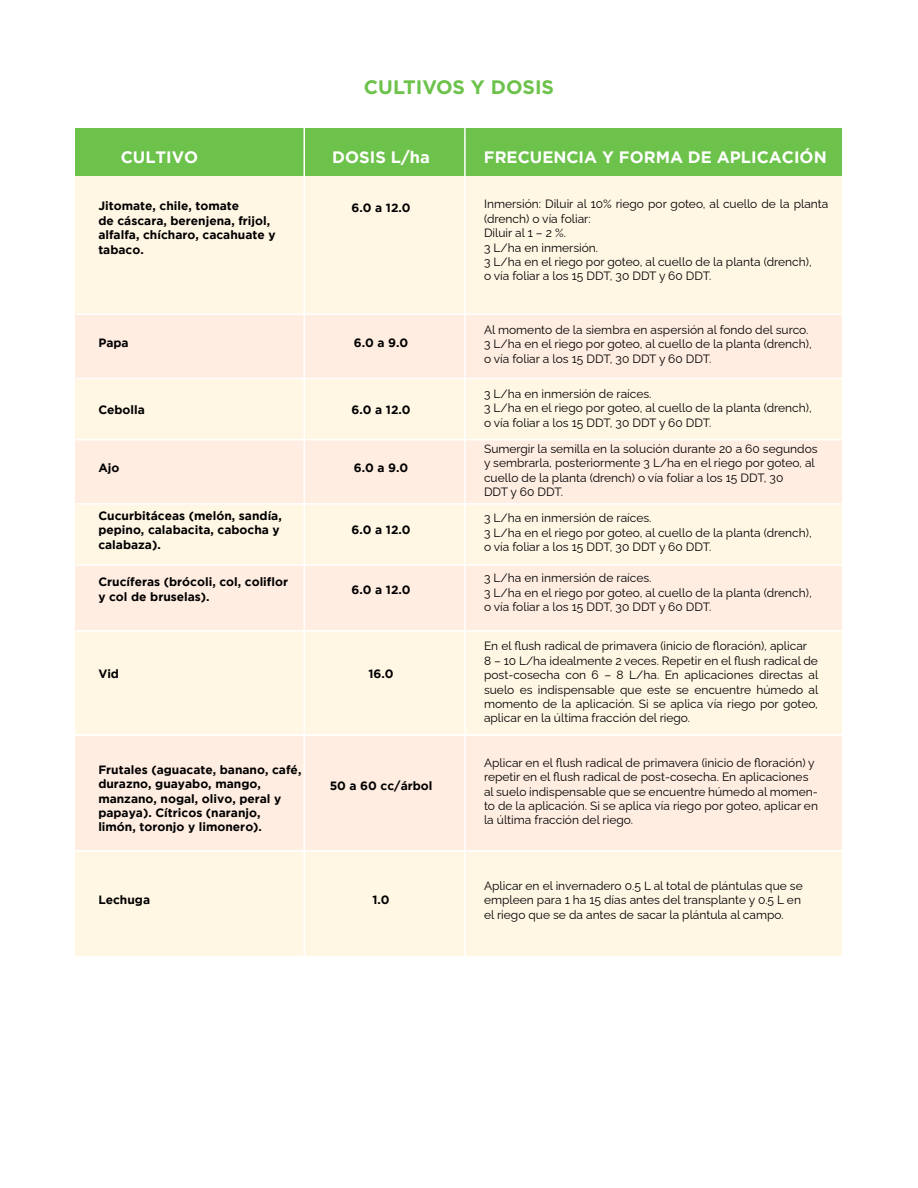
<style>
.page{position:relative;width:918px;height:1188px;background:#fff}
.page>*{position:absolute;margin:0;border:0;box-sizing:border-box;transform-origin:0 0}
.t1{font:700 19.5px "Gotham";color:#6cc24a}
.t2{font:700 16.5px "Gotham";color:#fff}
.t3{font:100 12px/14.4px "Raleway";color:#000}
.t4{font:700 12px/14.4px "Gotham";color:#000}
</style>
<div class="page">
<div style="left:76px;top:176px;width:766px;height:138px;background:#fff6e4"></div>
<div style="left:76px;top:378px;width:766px;height:62px;background:#fff6e4"></div>
<div style="left:76px;top:504px;width:766px;height:61px;background:#fff6e4"></div>
<div style="left:76px;top:631px;width:766px;height:104px;background:#fff6e4"></div>
<div style="left:76px;top:852px;width:766px;height:104px;background:#fff6e4"></div>
<div style="left:76px;top:314px;width:766px;height:64px;background:#ffede1"></div>
<div style="left:76px;top:440px;width:766px;height:64px;background:#ffede1"></div>
<div style="left:76px;top:565px;width:766px;height:64px;background:#ffede1"></div>
<div style="left:76px;top:737px;width:766px;height:113px;background:#ffede1"></div>
<div style="left:76px;top:128px;width:766px;height:48px;background:#6cc24a"></div>
<hr style="left:303px;top:128px;width:2px;height:950px;background:#fff">
<hr style="left:464px;top:128px;width:2px;height:950px;background:#fff">
<hr style="left:76px;top:314px;width:766px;height:1px;background:#fff">
<hr style="left:76px;top:378px;width:766px;height:1px;background:#fff">
<hr style="left:76px;top:439px;width:766px;height:1px;background:#fff">
<hr style="left:76px;top:503px;width:766px;height:2px;background:#fff">
<hr style="left:76px;top:564px;width:766px;height:2px;background:#fff">
<hr style="left:76px;top:630px;width:766px;height:2px;background:#fff">
<hr style="left:76px;top:734px;width:766px;height:2px;background:#fff">
<h1 class="t1" style="left:364px;top:76px;width:192px">CULTIVOS Y DOSIS</h1>
<h2 class="t2" style="left:121px;top:148px;width:79px">CULTIVO</h2>
<h2 class="t2" style="left:332px;top:148px;width:99px">DOSIS L/ha</h2>
<h2 class="t2" style="left:484px;top:148px;width:344px">FRECUENCIA Y FORMA DE APLICACIÓN</h2>
<p class="t4" style="left:98px;top:199px;width:179px">Jitomate, chile, tomate<br>de cáscara, berenjena, frijol, alfalfa, chícharo, cacahuate y tabaco.</p>
<p class="t3" style="left:484px;top:196px;width:346px">Inmersión: Diluir al 10% riego por goteo, al cuello de la planta (drench) o vía foliar:<br>Diluir al 1 – 2 %.<br>3 L/ha en inmersión.<br>3 L/ha en el riego por goteo, al cuello de la planta (drench),<br>o vía foliar a los 15 DDT, 30 DDT y 60 DDT.</p>
<p class="t4" style="left:352px;top:200px;width:61px">6.0 a 12.0</p>
<p class="t4" style="left:98px;top:335px;width:32px">Papa</p>
<p class="t4" style="left:354px;top:335px;width:56px">6.0 a 9.0</p>
<p class="t4" style="left:98px;top:403px;width:48px">Cebolla</p>
<p class="t4" style="left:352px;top:403px;width:61px">6.0 a 12.0</p>
<p class="t4" style="left:98px;top:460px;width:23px">Ajo</p>
<p class="t4" style="left:98px;top:508px;width:185px">Cucurbitáceas (melón, sandía, pepino, calabacita, cabocha y calabaza).</p>
<p class="t4" style="left:98px;top:574px;width:191px">Crucíferas (brócoli, col, coliflor y col de bruselas).</p>
<p class="t4" style="left:354px;top:460px;width:56px">6.0 a 9.0</p>
<p class="t4" style="left:352px;top:523px;width:61px">6.0 a 12.0</p>
<p class="t4" style="left:352px;top:582px;width:61px">6.0 a 12.0</p>
<p class="t4" style="left:98px;top:667px;width:22px">Vid</p>
<p class="t4" style="left:368px;top:667px;width:27px">16.0</p>
<p class="t4" style="left:98px;top:762px;width:205px">Frutales (aguacate, banano, café, durazno, guayabo, mango, manzano, nogal, olivo, peral y papaya). Cítricos (naranjo,<br>limón, toronjo y limonero).</p>
<p class="t4" style="left:330px;top:778px;width:104px">50 a 60 cc/árbol</p>
<p class="t3" style="left:484px;top:321px;width:329px">Al momento de la siembra en aspersión al fondo del surco.<br>3 L/ha en el riego por goteo, al cuello de la planta (drench), o vía foliar a los 15 DDT, 30 DDT y 60 DDT.</p>
<p class="t3" style="left:484px;top:385px;width:329px">3 L/ha en inmersión de raíces.<br>3 L/ha en el riego por goteo, al cuello de la planta (drench), o vía foliar a los 15 DDT, 30 DDT y 60 DDT.</p>
<p class="t3" style="left:484px;top:440px;width:335px">Sumergir la semilla en la solución durante 20 a 60 segundos y sembrarla, posteriormente 3 L/ha en el riego por goteo, al cuello de la planta (drench) o vía foliar a los 15 DDT, 30<br>DDT y 60 DDT.</p>
<p class="t3" style="left:484px;top:509px;width:329px">3 L/ha en inmersión de raíces.<br>3 L/ha en el riego por goteo, al cuello de la planta (drench), o vía foliar a los 15 DDT, 30 DDT y 60 DDT.</p>
<p class="t3" style="left:484px;top:569px;width:329px">3 L/ha en inmersión de raíces.<br>3 L/ha en el riego por goteo, al cuello de la planta (drench), o vía foliar a los 15 DDT, 30 DDT y 60 DDT.</p>
<p class="t3" style="left:484px;top:638px;width:336px">En el flush radical de primavera (inicio de floración), aplicar<br>8 – 10 L/ha idealmente 2 veces. Repetir en el flush radical de post-cosecha con 6 – 8 L/ha. En aplicaciones directas al suelo es indispensable que este se encuentre húmedo al momento de la aplicación. Si se aplica vía riego por goteo, aplicar en la última fracción del riego.</p>
<p class="t3" style="left:484px;top:754px;width:335px">Aplicar en el flush radical de primavera (inicio de floración) y repetir en el flush radical de post-cosecha. En aplicaciones al suelo indispensable que se encuentre húmedo al momen&shy;to de la aplicación. Si se aplica vía riego por goteo, aplicar en la última fracción del riego.</p>
<p class="t4" style="left:98px;top:892px;width:53px">Lechuga</p>
<p class="t4" style="left:372px;top:892px;width:19px">1.0</p>
<p class="t3" style="left:484px;top:877px;width:320px">Aplicar en el invernadero 0.5 L al total de plántulas que se empleen para 1 ha 15 días antes del transplante y 0.5 L en el riego que se da antes de sacar la plántula al campo.</p>
</div>
